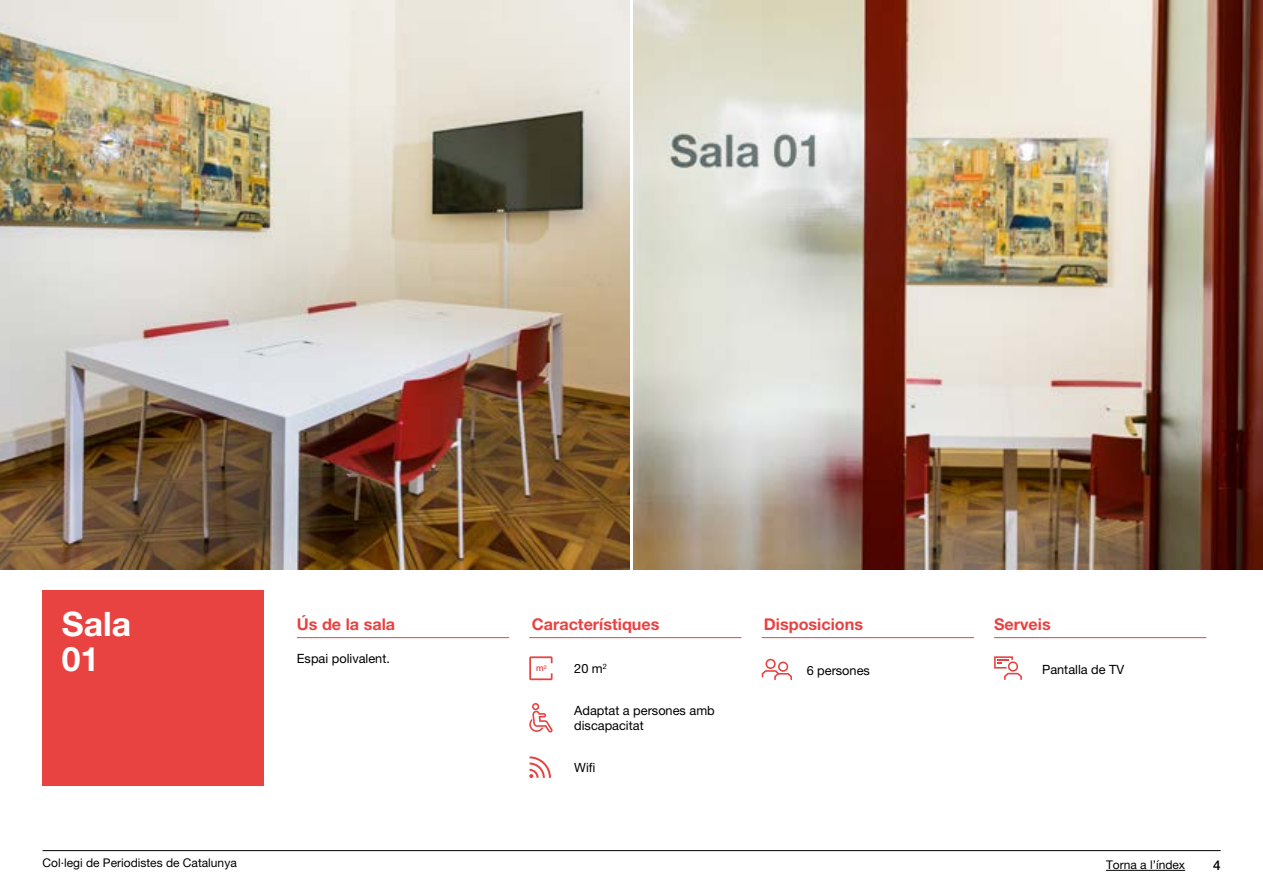
<style>
.page{position:relative;width:1263px;height:893px;background:#fff}
.page>*{position:absolute;margin:0;border:0;box-sizing:border-box;transform-origin:0 0}
.t1{font:700 33.75px/34.8px "Helvetica Neue LT Pro";color:#fff}
.t2{font:700 16.2px "Helvetica Neue LT Pro";color:#e84241}
.t3{font:500 13.5px "Helvetica Neue LT Pro";color:#000}
.t4{font:12.75px/15px "Helvetica Neue LT Pro";color:#000}
.t5{font:12px "Helvetica Neue LT Pro";color:#000}
.t6{font:500 8.85px "Helvetica Neue LT Pro";color:#e84241}
</style>
<div class="page">
<hr style="left:43px;top:850px;width:1178px;height:1px;background:#000">
<hr style="left:1106px;top:870px;width:79px;height:1px;background:#000">
<div style="left:43px;top:590px;width:221px;height:196px;background:#e84241"></div>
<img style="left:1px;top:0;width:1262px;height:570px">
<svg style="left:529px;top:703px;width:24px;height:29px"></svg>
<svg style="left:529px;top:656px;width:23px;height:24px"></svg>
<svg style="left:529px;top:756px;width:22px;height:22px"></svg>
<svg style="left:762px;top:659px;width:30px;height:21px"></svg>
<svg style="left:994px;top:656px;width:28px;height:24px"></svg>
<hr style="left:297px;top:637px;width:212px;height:1px;background:#e84241">
<hr style="left:529px;top:637px;width:212px;height:1px;background:#e84241">
<hr style="left:762px;top:637px;width:212px;height:1px;background:#e84241">
<hr style="left:994px;top:637px;width:212px;height:1px;background:#e84241">
<hr style="left:630px;top:0;width:3px;height:590px;background:#fff">
<h1 class="t1" style="left:62px;top:606px;width:71px">Sala<br>01</h1>
<p class="t2" style="left:297px;top:614px;width:100px">Ús de la sala</p>
<p class="t2" style="left:532px;top:614px;width:129px">Característiques</p>
<p class="t2" style="left:994px;top:614px;width:58px">Serveis</p>
<p class="t2" style="left:764px;top:614px;width:101px">Disposicions</p>
<p class="t4" style="left:297px;top:651px;width:95px">Espai polivalent.</p>
<p class="t4" style="left:574px;top:661px;width:34px">20 m<sup>2</sup></p>
<p class="t4" style="left:574px;top:703px;width:142px">Adaptat a persones amb discapacitat</p>
<p class="t4" style="left:574px;top:759px;width:23px">Wifi</p>
<p class="t6" style="left:536px;top:663px;width:12px">m<sup>2</sup></p>
<p class="t4" style="left:807px;top:663px;width:65px">6 persones</p>
<p class="t4" style="left:1042px;top:661px;width:84px">Pantalla de TV</p>
<p class="t5" style="left:43px;top:855px;width:196px">Col·legi de Periodistes de Catalunya</p>
<p class="t5" style="left:1106px;top:858px;width:81px">Torna a l’índex</p>
<p class="t3" style="left:1213px;top:857px;width:9px">4</p>
</div>
